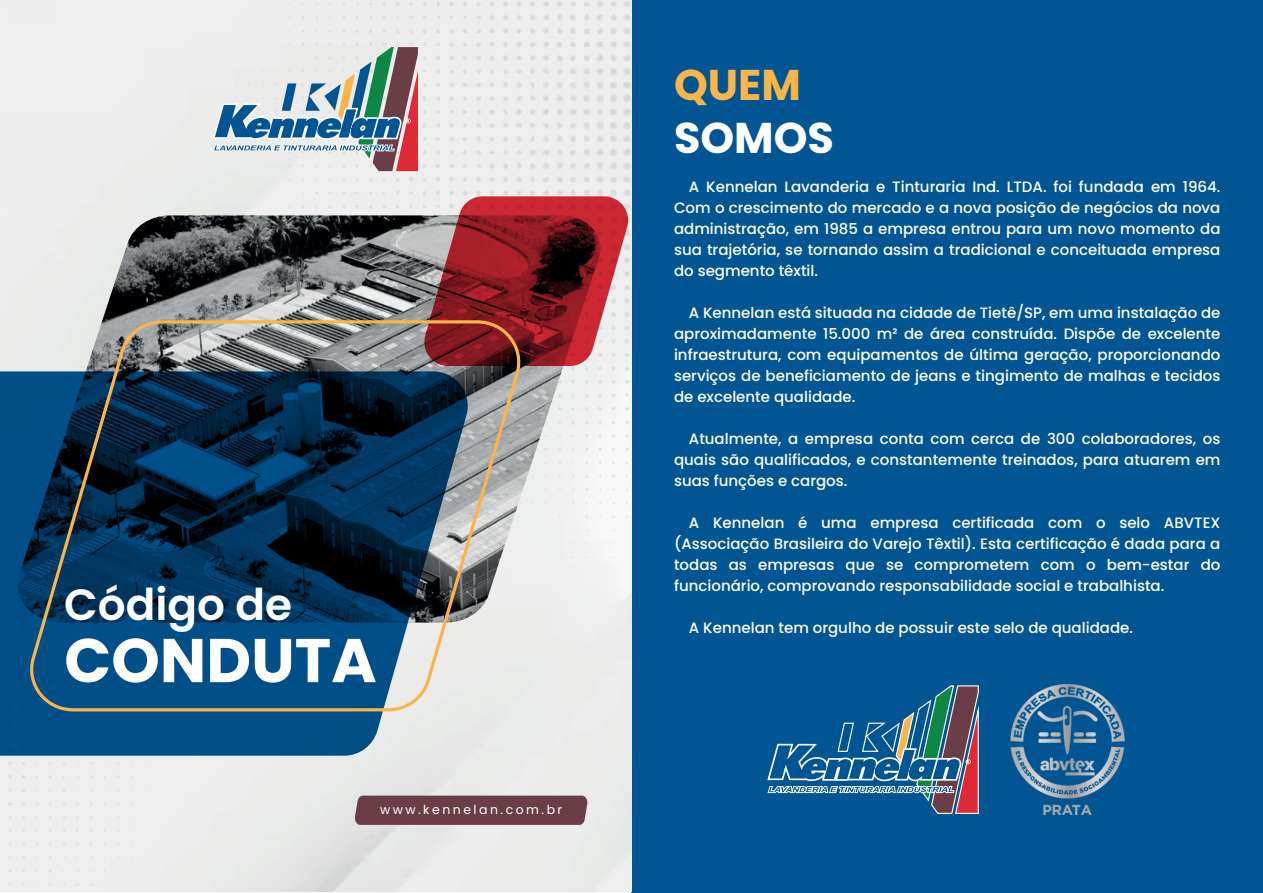
<style>
.page{position:relative;width:1263px;height:893px;background:#fff}
.page>*{position:absolute;margin:0;border:0;box-sizing:border-box;transform-origin:0 0}
.t1{font:700 61.8px "Poppins";color:#fff}
.t2{font:600 43.8px "Poppins";color:#fff}
.t3{font:700 43.05px "Poppins";color:#fff}
.t4{font:700 43.05px "Poppins";color:#fbb44a}
.t5{font:500 15px/21px "Poppins";color:#fff;text-align:justify}
.t6{font:12.45px "Poppins";letter-spacing:.2em;color:#fff}
</style>
<div class="page">
<div style="left:631px;top:0;width:632px;height:893px;background:#015593"></div>
<img style="left:1011px;top:685px;width:114px;height:130px">
<svg style="left:767px;top:685px;width:212px;height:129px"></svg>
<img style="left:0;top:0;width:631px;height:892px">
<img style="left:11px;top:215px;width:595px;height:408px">
<svg style="left:0;top:371px;width:468px;height:385px;background:#216495"></svg>
<div style="left:354px;top:796px;width:234px;height:29px;background:#6a3d47"></div>
<svg style="left:424px;top:196px;width:204px;height:170px;background:#9b4046"></svg>
<svg style="left:213px;top:47px;width:205px;height:124px;background:#abb4bd"></svg>
<svg style="left:26px;top:319px;width:499px;height:394px;background:#37566e"></svg>
<h2 class="t2" style="left:64px;top:580px;width:229px">Código de</h2>
<h1 class="t1" style="left:64px;top:625px;width:314px">CONDUTA</h1>
<p class="t6" style="left:380px;top:802px;width:184px">www.kennelan.com.br</p>
<h3 class="t4" style="left:674px;top:60px;width:128px">QUEM</h3>
<h3 class="t3" style="left:674px;top:113px;width:162px">SOMOS</h3>
<p class="t5" style="left:674px;top:176px;width:548px;text-indent:15px">A Kennelan Lavanderia e Tinturaria Ind. LTDA. foi fundada em 1964.<br>Com o crescimento do mercado e a nova posição de negócios da nova administração, em 1985 a empresa entrou para um novo momento da sua trajetória, se tornando assim a tradicional e conceituada empresa do segmento têxtil.</p>
<p class="t5" style="left:674px;top:302px;width:548px;text-indent:15px">A Kennelan está situada na cidade de Tietê/SP, em uma instalação de aproximadamente 15.000 m² de área construída. Dispõe de excelente infraestrutura, com equipamentos de última geração, proporcionando serviços de beneficiamento de jeans e tingimento de malhas e tecidos de excelente qualidade.</p>
<p class="t5" style="left:674px;top:428px;width:548px;text-indent:15px">Atualmente, a empresa conta com cerca de 300 colaboradores, os quais são qualificados, e constantemente treinados, para atuarem em suas funções e cargos.</p>
<p class="t5" style="left:674px;top:512px;width:548px;text-indent:15px">A Kennelan é uma empresa certificada com o selo ABVTEX (Associação Brasileira do Varejo Têxtil). Esta certificação é dada para a todas as empresas que se comprometem com o bem-estar do funcionário, comprovando responsabilidade social e trabalhista.</p>
<p class="t5" style="left:689px;top:617px;width:446px">A Kennelan tem orgulho de possuir este selo de qualidade.</p>
</div>
